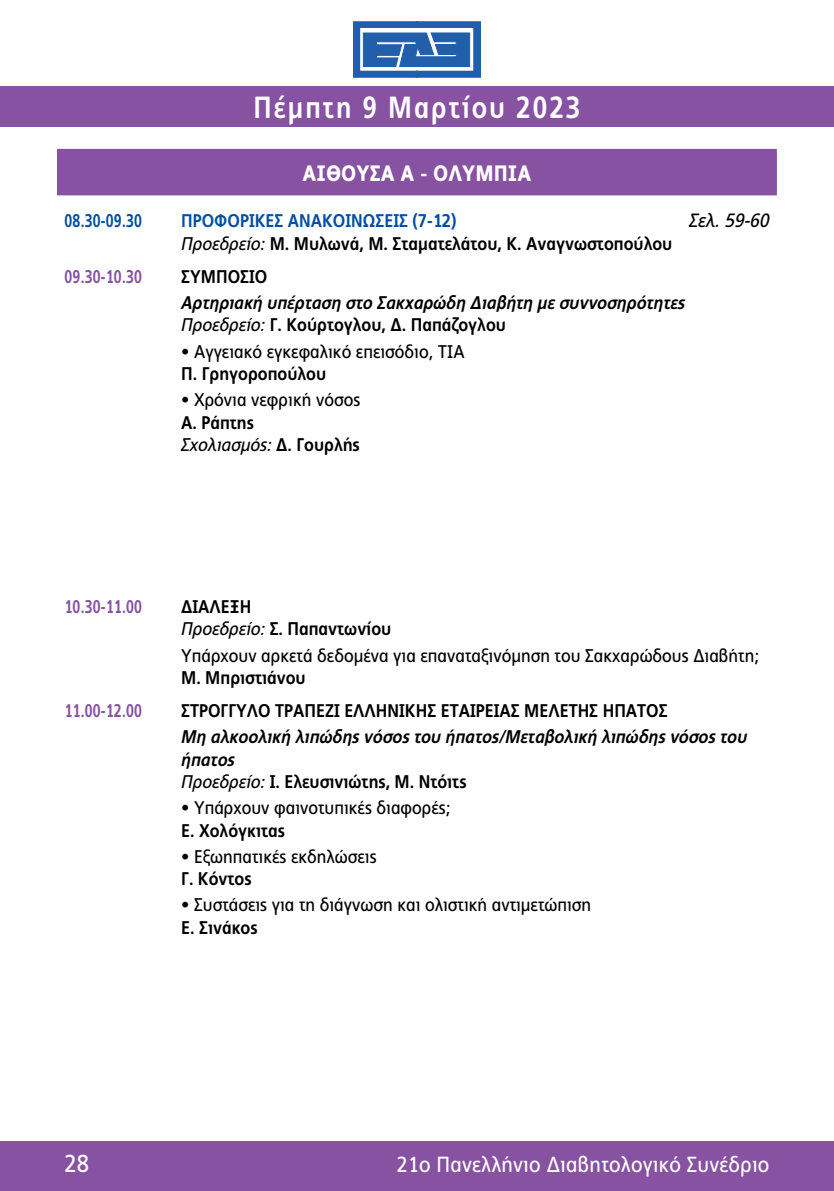
<style>
.page{position:relative;width:834px;height:1191px;background:#fff}
.page>*{position:absolute;margin:0;border:0;box-sizing:border-box;transform-origin:0 0}
.t1{font:700 30.62px "PF Index";letter-spacing:.07em;color:#fff;scale:.94 1}
.t2{font:24.5px "PF Index";color:#fff}
.t3{font:900 22.22px "PF Index";color:#fff}
.t4{font:21.88px "PF Index";letter-spacing:.01em;color:#fff}
.t5{font:italic 19.25px "PF Index";color:#000}
.t6{font:700 18.38px/22.4px "PF Index";color:#000}
.t7{font:18.38px "PF Index";color:#000}
.t8{font:italic 700 18.38px/22.4px "PF Index";color:#000}
.t9{font:700 18.38px "PF Index";letter-spacing:.015em;color:#8652a1;scale:.85 1}
.t10{font:700 18.38px "PF Index";color:#034ea2}
.t11{font:700 18.38px "PF Index";color:#034ea2;scale:.85 1}
.s1{font-weight:400;font-style:italic}
.s2{font-weight:400}
.s3{font-style:normal}
</style>
<div class="page">
<svg style="left:353px;top:21px;width:128px;height:57px"></svg>
<div style="left:0;top:1141px;width:833px;height:50px;background:#8652a1"></div>
<div style="left:0;top:87px;width:833px;height:40px;background:#8652a1"></div>
<div style="left:58px;top:150px;width:717px;height:44px;background:#8652a1"></div>
<hr style="left:57px;top:149px;width:719px;height:2px;background:#8652a1">
<hr style="left:57px;top:151px;width:2px;height:43px;background:#8652a1">
<hr style="left:775px;top:151px;width:1px;height:43px;background:#8652a1">
<hr style="left:57px;top:194px;width:719px;height:1px;background:#8652a1">
<h1 class="t1" style="left:253px;top:90px;width:349px">Πέμπτη 9 Μαρτίου 2023</h1>
<p class="t3" style="left:302px;top:160px;width:230px">ΑΙΘΟΥΣΑ Α - ΟΛΥΜΠΙΑ</p>
<p class="t11" style="left:64px;top:210px;width:93px">08.30-09.30</p>
<p class="t10" style="left:181px;top:210px;width:277px">ΠΡΟΦΟΡΙΚΕΣ ΑΝΑΚΟΙΝΩΣΕΙΣ (7-12)</p>
<p class="t5" style="left:689px;top:209px;width:82px">Σελ. 59-60</p>
<p class="t6" style="left:181px;top:232px;width:492px"><span class="s1">Προεδρείο:</span> Μ. Μυλωνά, Μ. Σταματελάτου, Κ. Αναγνωστοπούλου</p>
<p class="t9" style="left:64px;top:266px;width:93px">09.30-10.30</p>
<p class="t6" style="left:181px;top:265px;width:88px">ΣΥΜΠΟΣΙΟ</p>
<p class="t8" style="left:181px;top:291px;width:505px">Αρτηριακή υπέρταση στο Σακχαρώδη Διαβήτη με συννοσηρότητες<br><span class="s2">Προεδρείο:</span> <span class="s3">Γ. Κούρτογλου, Δ. Παπάζογλου</span></p>
<p class="t7" style="left:181px;top:341px;width:285px">• Αγγειακό εγκεφαλικό επεισόδιο, ΤΙΑ</p>
<p class="t6" style="left:181px;top:362px;width:147px">Π. Γρηγοροπούλου</p>
<p class="t7" style="left:181px;top:389px;width:180px">• Χρόνια νεφρική νόσος</p>
<p class="t6" style="left:181px;top:411px;width:180px">Α. Ράπτης<br><span class="s1">Σχολιασμός:</span> Δ. Γουρλής</p>
<p class="t9" style="left:64px;top:596px;width:93px">10.30-11.00</p>
<p class="t6" style="left:181px;top:595px;width:212px">ΔΙΑΛΕΞΗ<br><span class="s1">Προεδρείο:</span> Σ. Παπαντωνίου</p>
<p class="t7" style="left:181px;top:644px;width:579px">Υπάρχουν αρκετά δεδομένα για επαναταξινόμηση του Σακχαρώδους Διαβήτη;</p>
<p class="t6" style="left:181px;top:666px;width:126px">Μ. Μπριστιάνου</p>
<p class="t9" style="left:64px;top:700px;width:93px">11.00-12.00</p>
<p class="t6" style="left:181px;top:699px;width:488px">ΣΤΡΟΓΓΥΛΟ ΤΡΑΠΕΖΙ ΕΛΛΗΝΙΚΗΣ ΕΤΑΙΡΕΙΑΣ ΜΕΛΕΤΗΣ ΗΠΑΤΟΣ</p>
<p class="t8" style="left:181px;top:726px;width:567px">Μη αλκοολική λιπώδης νόσος του ήπατος/Μεταβολική λιπώδης νόσος του ήπατος<br><span class="s2">Προεδρείο:</span> <span class="s3">Ι. Ελευσινιώτης, Μ. Ντόιτς</span></p>
<p class="t7" style="left:181px;top:797px;width:271px">• Υπάρχουν φαινοτυπικές διαφορές;</p>
<p class="t6" style="left:181px;top:819px;width:105px">Ε. Χολόγκιτας</p>
<p class="t7" style="left:181px;top:846px;width:197px">• Εξωηπατικές εκδηλώσεις</p>
<p class="t6" style="left:181px;top:867px;width:72px">Γ. Κόντος</p>
<p class="t7" style="left:181px;top:894px;width:411px">• Συστάσεις για τη διάγνωση και ολιστική αντιμετώπιση</p>
<p class="t6" style="left:181px;top:916px;width:78px">Ε. Σινάκος</p>
<h2 class="t2" style="left:64px;top:1149px;width:26px">28</h2>
<p class="t4" style="left:396px;top:1151px;width:374px">21ο Πανελλήνιο Διαβητολογικό Συνέδριο</p>
</div>
